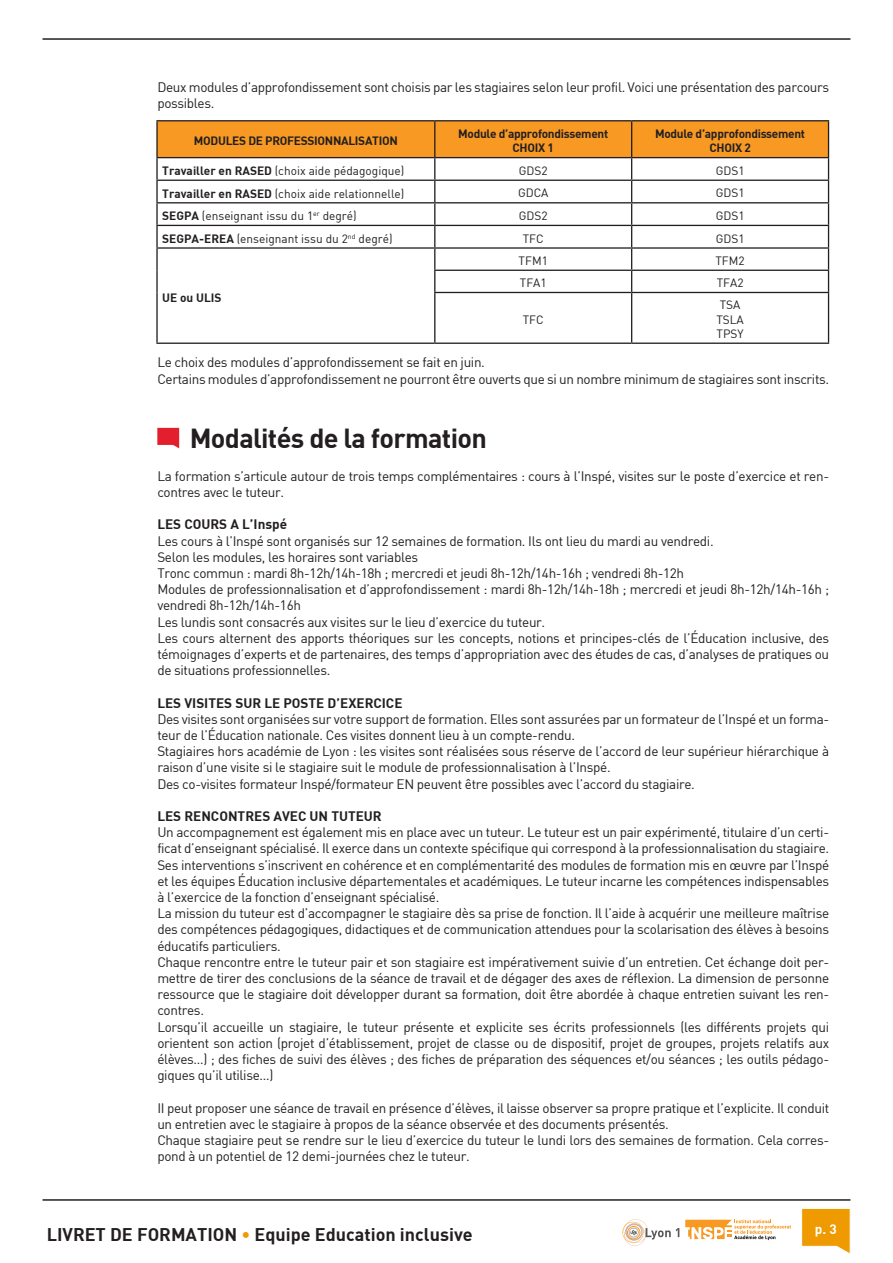
<style>
.page{position:relative;width:893px;height:1263px;background:#fff}
.page>*{position:absolute;margin:0;border:0;box-sizing:border-box;transform-origin:0 0}
.t1{font:27px "DIN Bold";letter-spacing:-.025em;color:#231f20}
.t2{font:18px "DIN Bold";color:#231f20}
.t3{font:13.5px/16.2px "DIN";letter-spacing:-.025em;color:#231f20}
.t4{font:13.5px "DIN Bold";color:#231f20}
.t5{font:13.5px "DIN Bold";color:#fff}
.t6{font:11.85px "DIN";color:#231f20}
.t7{font:11.85px/14.2px "DIN Bold";letter-spacing:-.025em;color:#231f20;text-align:center}
.s1{font-family:"DIN Bold"}
.s2{color:#ef9a00}
</style>
<div class="page">
<svg style="left:157px;top:428px;width:22px;height:20px"></svg>
<svg style="left:801px;top:1208px;width:50px;height:46px"></svg>
<hr style="left:43px;top:1199px;width:807px;height:2px;background:#231f20">
<svg style="left:685px;top:1219px;width:106px;height:21px"></svg>
<svg style="left:622px;top:1219px;width:57px;height:27px"></svg>
<hr style="left:43px;top:38px;width:807px;height:2px;background:#231f20">
<hr style="left:156px;top:158px;width:2px;height:22px;background:#231f20">
<hr style="left:156px;top:180px;width:279px;height:1px;background:#231f20">
<hr style="left:156px;top:181px;width:2px;height:21px;background:#231f20">
<hr style="left:156px;top:202px;width:279px;height:1px;background:#231f20">
<hr style="left:156px;top:203px;width:2px;height:22px;background:#231f20">
<hr style="left:156px;top:225px;width:279px;height:1px;background:#231f20">
<hr style="left:156px;top:226px;width:2px;height:21px;background:#231f20">
<hr style="left:156px;top:247px;width:279px;height:2px;background:#231f20">
<hr style="left:156px;top:249px;width:2px;height:21px;background:#231f20">
<hr style="left:156px;top:270px;width:2px;height:22px;background:#231f20">
<svg style="left:157px;top:121px;width:672px;height:171px"></svg>
<hr style="left:156px;top:292px;width:2px;height:51px;background:#231f20">
<hr style="left:434px;top:292px;width:198px;height:1px;background:#231f20">
<hr style="left:434px;top:293px;width:1px;height:50px;background:#231f20">
<hr style="left:632px;top:292px;width:197px;height:1px;background:#231f20">
<hr style="left:631px;top:293px;width:1px;height:50px;background:#231f20">
<hr style="left:828px;top:293px;width:1px;height:50px;background:#231f20">
<hr style="left:156px;top:343px;width:279px;height:1px;background:#231f20">
<hr style="left:435px;top:343px;width:197px;height:1px;background:#231f20">
<hr style="left:632px;top:343px;width:197px;height:1px;background:#231f20">
<hr style="left:156px;top:120px;width:279px;height:1px;background:#231f20">
<hr style="left:156px;top:121px;width:2px;height:36px;background:#231f20">
<hr style="left:435px;top:120px;width:197px;height:1px;background:#231f20">
<hr style="left:434px;top:121px;width:1px;height:36px;background:#231f20">
<hr style="left:632px;top:120px;width:197px;height:1px;background:#231f20">
<hr style="left:631px;top:121px;width:1px;height:36px;background:#231f20">
<hr style="left:828px;top:121px;width:1px;height:36px;background:#231f20">
<hr style="left:156px;top:157px;width:279px;height:1px;background:#231f20">
<hr style="left:435px;top:157px;width:197px;height:1px;background:#231f20">
<hr style="left:632px;top:157px;width:197px;height:1px;background:#231f20">
<p class="t3" style="left:157px;top:79px;width:673px">Deux modules d’approfondissement sont choisis par les stagiaires selon leur profil. Voici une présentation des parcours possibles.</p>
<p class="t7" style="left:194px;top:133px;width:205px">MODULES DE PROFESSIONNALISATION</p>
<p class="t7" style="left:458px;top:126px;width:152px">Module d’approfondissement</p>
<p class="t7" style="left:513px;top:140px;width:43px">CHOIX 1</p>
<p class="t7" style="left:655px;top:126px;width:152px">Module d’approfondissement<br>CHOIX 2</p>
<p class="t6" style="left:162px;top:163px;width:243px"><span class="s1">Travailler en RASED</span> (choix aide pédagogique)</p>
<p class="t6" style="left:519px;top:163px;width:30px">GDS2</p>
<p class="t6" style="left:716px;top:163px;width:30px">GDS1</p>
<p class="t6" style="left:162px;top:186px;width:244px"><span class="s1">Travailler en RASED</span> (choix aide relationnelle)</p>
<p class="t6" style="left:518px;top:186px;width:32px">GDCA</p>
<p class="t6" style="left:716px;top:186px;width:30px">GDS1</p>
<p class="t6" style="left:162px;top:208px;width:196px"><span class="s1">SEGPA</span> (enseignant issu du 1<sup>er</sup> degré)</p>
<p class="t6" style="left:519px;top:208px;width:30px">GDS2</p>
<p class="t6" style="left:716px;top:208px;width:30px">GDS1</p>
<p class="t6" style="left:162px;top:231px;width:232px"><span class="s1">SEGPA-EREA</span> (enseignant issu du 2<sup>nd</sup> degré)</p>
<p class="t6" style="left:523px;top:231px;width:22px">TFC</p>
<p class="t6" style="left:716px;top:231px;width:30px">GDS1</p>
<p class="t7" style="left:162px;top:290px;width:61px">UE ou ULIS</p>
<p class="t6" style="left:519px;top:253px;width:31px">TFM1</p>
<p class="t6" style="left:715px;top:253px;width:31px">TFM2</p>
<p class="t6" style="left:520px;top:276px;width:28px">TFA1</p>
<p class="t6" style="left:717px;top:276px;width:28px">TFA2</p>
<p class="t6" style="left:523px;top:312px;width:22px">TFC</p>
<p class="t6" style="left:720px;top:298px;width:22px">TSA</p>
<p class="t6" style="left:716px;top:312px;width:29px">TSLA</p>
<p class="t6" style="left:717px;top:326px;width:29px">TPSY</p>
<p class="t3" style="left:157px;top:354px;width:329px">Le choix des modules d’approfondissement se fait en juin.</p>
<p class="t3" style="left:157px;top:370px;width:673px">Certains modules d’approfondissement ne pourront être ouverts que si un nombre minimum de stagiaires sont inscrits.</p>
<p class="t1" style="left:190px;top:421px;width:299px">Modalités de la formation</p>
<p class="t3" style="left:157px;top:468px;width:673px">La formation s’articule autour de trois temps complémentaires : cours à l’Inspé, visites sur le poste d’exercice et ren&shy;contres avec le tuteur.</p>
<p class="t4" style="left:157px;top:516px;width:131px">LES COURS A L’Inspé</p>
<p class="t3" style="left:157px;top:532px;width:558px">Les cours à l’Inspé sont organisés sur 12 semaines de formation. Ils ont lieu du mardi au vendredi.</p>
<p class="t3" style="left:157px;top:549px;width:262px">Selon les modules, les horaires sont variables</p>
<p class="t3" style="left:157px;top:565px;width:528px">Tronc commun : mardi 8h-12h/14h-18h ; mercredi et jeudi 8h-12h/14h-16h ; vendredi 8h-12h</p>
<p class="t3" style="left:157px;top:581px;width:673px">Modules de professionnalisation et d’approfondissement : mardi 8h-12h/14h-18h ; mercredi et jeudi 8h-12h/14h-16h ; vendredi 8h-12h/14h-16h</p>
<p class="t3" style="left:157px;top:613px;width:389px">Les lundis sont consacrés aux visites sur le lieu d’exercice du tuteur.</p>
<p class="t3" style="left:157px;top:630px;width:673px;text-align:justify">Les cours alternent des apports théoriques sur les concepts, notions et principes-clés de l’Éducation inclusive, des témoignages d’experts et de partenaires, des temps d’appropriation avec des études de cas, d’analyses de pratiques ou de situations professionnelles.</p>
<p class="t4" style="left:157px;top:694px;width:247px">LES VISITES SUR LE POSTE D’EXERCICE</p>
<p class="t3" style="left:157px;top:711px;width:673px">Des visites sont organisées sur votre support de formation. Elles sont assurées par un formateur de l’Inspé et un forma&shy;teur de l’Éducation nationale. Ces visites donnent lieu à un compte-rendu.</p>
<p class="t3" style="left:157px;top:743px;width:673px">Stagiaires hors académie de Lyon : les visites sont réalisées sous réserve de l’accord de leur supérieur hiérarchique à raison d’une visite si le stagiaire suit le module de professionnalisation à l’Inspé.</p>
<p class="t3" style="left:157px;top:775px;width:539px">Des co-visites formateur Inspé/formateur EN peuvent être possibles avec l’accord du stagiaire.</p>
<p class="t4" style="left:157px;top:807px;width:226px">LES RENCONTRES AVEC UN TUTEUR</p>
<p class="t3" style="left:157px;top:824px;width:673px">Un accompagnement est également mis en place avec un tuteur. Le tuteur est un pair expérimenté, titulaire d’un certi&shy;ficat d’enseignant spécialisé. Il exerce dans un contexte spécifique qui correspond à la professionnalisation du stagiaire.</p>
<p class="t3" style="left:157px;top:856px;width:673px;text-align:justify">Ses interventions s’inscrivent en cohérence et en complémentarité des modules de formation mis en œuvre par l’Inspé et les équipes Éducation inclusive départementales et académiques. Le tuteur incarne les compétences indispensables à l’exercice de la fonction d’enseignant spécialisé.</p>
<p class="t3" style="left:157px;top:905px;width:673px;text-align:justify">La mission du tuteur est d’accompagner le stagiaire dès sa prise de fonction. Il l’aide à acquérir une meilleure maîtrise des compétences pédagogiques, didactiques et de communication attendues pour la scolarisation des élèves à besoins éducatifs particuliers.</p>
<p class="t3" style="left:157px;top:954px;width:673px;text-align:justify">Chaque rencontre entre le tuteur pair et son stagiaire est impérativement suivie d’un entretien. Cet échange doit per&shy;mettre de tirer des conclusions de la séance de travail et de dégager des axes de réflexion. La dimension de personne ressource que le stagiaire doit développer durant sa formation, doit être abordée à chaque entretien suivant les ren&shy;contres.</p>
<p class="t3" style="left:157px;top:1018px;width:673px;text-align:justify">Lorsqu’il accueille un stagiaire, le tuteur présente et explicite ses écrits professionnels (les différents projets qui orientent son action (projet d’établissement, projet de classe ou de dispositif, projet de groupes, projets relatifs aux élèves…) ; des fiches de suivi des élèves ; des fiches de préparation des séquences et/ou séances ; les outils pédago&shy;giques qu’il utilise…)</p>
<p class="t3" style="left:157px;top:1099px;width:673px">II peut proposer une séance de travail en présence d’élèves, il laisse observer sa propre pratique et l’explicite. Il conduit un entretien avec le stagiaire à propos de la séance observée et des documents présentés.</p>
<p class="t3" style="left:157px;top:1132px;width:673px">Chaque stagiaire peut se rendre sur le lieu d’exercice du tuteur le lundi lors des semaines de formation. Cela corres&shy;pond à un potentiel de 12 demi-journées chez le tuteur.</p>
<p class="t2" style="left:47px;top:1222px;width:428px">LIVRET DE FORMATION <span class="s2">•</span> Equipe Education inclusive</p>
<p class="t5" style="left:815px;top:1220px;width:23px">p. 3</p>
</div>
